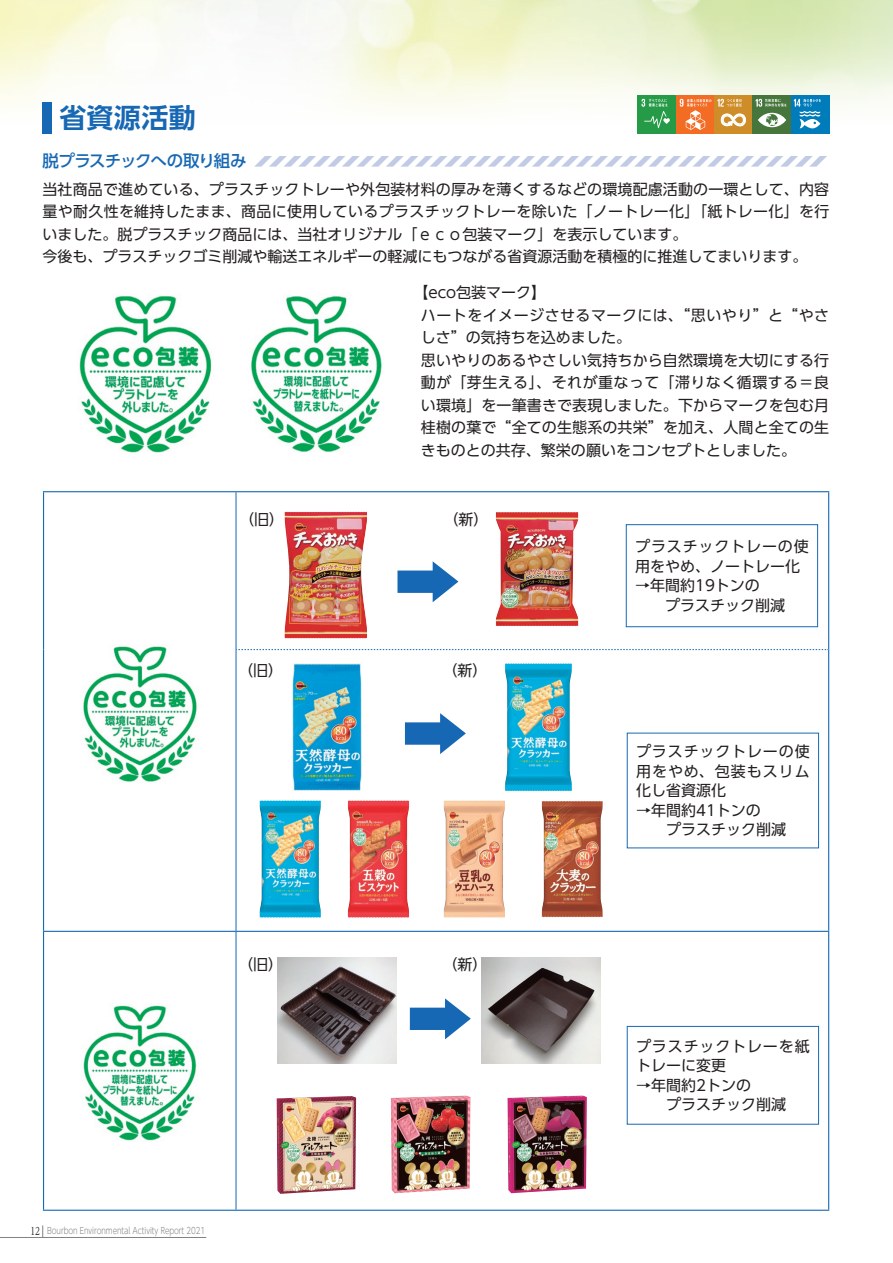
<style>
.page{position:relative;width:893px;height:1263px;background:#fff}
.page>*{position:absolute;margin:0;border:0;box-sizing:border-box;transform-origin:0 0}
.大見出し{font:700 27px "UD Shin Go Pro De";letter-spacing:.015em;color:#1768b4}
.本文10pt{font:15px/22.5px "UD Shin Go Pro";color:#231f20;text-align:justify}
.本文10pt-2{font:15px/22.5px "UD Shin Go Pro";letter-spacing:.03em;color:#231f20}
.本文10pt-3{font:15px/19.5px "UD Shin Go Pro";letter-spacing:.055em;color:#231f20}
.小見出し{font:italic 500 12.3px "UD Shin Go Pro";color:#c1cbe6;scale:.67 1}
.t1{font:300 9px "UD Shin Go Pro";letter-spacing:-.01em;color:#808285;scale:.8 1}
.s1{font-style:normal;font-size:16.5px;color:#1768b4}
.s2{font-family:"UD Reimin Pro";font-weight:400;font-size:10.5px;color:#231f20}
</style>
<div class="page">
<hr style="left:0;top:1237px;width:206px;height:1px;background:#808285">
<svg style="left:42px;top:1225px;width:1px;height:12px"></svg>
<img style="left:0;top:0;width:893px;height:128px">
<div style="left:43px;top:102px;width:9px;height:32px;background:#1768b4"></div>
<img style="left:79px;top:296px;width:133px;height:157px">
<img style="left:251px;top:296px;width:131px;height:156px">
<hr style="left:43px;top:491px;width:193px;height:1px;background:#1768b4">
<hr style="left:43px;top:492px;width:1px;height:158px;background:#1768b4">
<hr style="left:43px;top:650px;width:1px;height:281px;background:#1768b4">
<hr style="left:236px;top:491px;width:593px;height:1px;background:#1768b4">
<hr style="left:828px;top:492px;width:1px;height:158px;background:#1768b4">
<hr style="left:828px;top:650px;width:1px;height:281px;background:#1768b4">
<hr style="left:43px;top:931px;width:193px;height:1px;background:#1768b4">
<hr style="left:43px;top:932px;width:1px;height:278px;background:#1768b4">
<hr style="left:236px;top:931px;width:593px;height:1px;background:#1768b4">
<hr style="left:828px;top:932px;width:1px;height:278px;background:#1768b4">
<hr style="left:43px;top:1210px;width:193px;height:1px;background:#1768b4">
<hr style="left:236px;top:1210px;width:593px;height:1px;background:#1768b4">
<hr style="left:236px;top:492px;width:1px;height:158px;background:#1768b4">
<hr style="left:236px;top:650px;width:1px;height:281px;background:#1768b4">
<hr style="left:236px;top:931px;width:1px;height:279px;background:#1768b4">
<svg style="left:236px;top:649px;width:592px;height:1px"></svg>
<img style="left:83px;top:646px;width:114px;height:136px">
<div style="left:626px;top:524px;width:192px;height:103px;border:1px solid #1768b4"></div>
<img style="left:285px;top:512px;width:82px;height:126px">
<img style="left:496px;top:512px;width:82px;height:114px">
<img style="left:292px;top:663px;width:69px;height:127px">
<img style="left:505px;top:663px;width:67px;height:128px">
<img style="left:260px;top:800px;width:61px;height:118px">
<img style="left:444px;top:800px;width:61px;height:118px">
<img style="left:348px;top:800px;width:61px;height:118px">
<img style="left:542px;top:801px;width:61px;height:116px">
<img style="left:83px;top:1005px;width:114px;height:136px">
<div style="left:627px;top:1026px;width:192px;height:98px;border:1px solid #1768b4"></div>
<img style="left:277px;top:957px;width:119px;height:106px">
<img style="left:482px;top:957px;width:119px;height:106px">
<img style="left:277px;top:1096px;width:79px;height:98px">
<img style="left:391px;top:1095px;width:79px;height:98px">
<img style="left:507px;top:1095px;width:80px;height:98px">
<svg style="left:397px;top:561px;width:61px;height:41px"></svg>
<svg style="left:405px;top:713px;width:61px;height:41px"></svg>
<svg style="left:410px;top:998px;width:61px;height:41px"></svg>
<div style="left:676px;top:96px;width:38px;height:38px;background:#f36c24"></div>
<svg style="left:680px;top:99px;width:31px;height:31px"></svg>
<div style="left:714px;top:96px;width:39px;height:38px;background:#cf8d29"></div>
<svg style="left:720px;top:113px;width:26px;height:14px"></svg>
<svg style="left:717px;top:99px;width:25px;height:8px"></svg>
<div style="left:638px;top:96px;width:38px;height:38px;background:#269b47"></div>
<svg style="left:641px;top:99px;width:29px;height:29px"></svg>
<div style="left:791px;top:96px;width:38px;height:38px;background:#007cbb"></div>
<svg style="left:794px;top:99px;width:27px;height:29px"></svg>
<div style="left:753px;top:96px;width:38px;height:38px;background:#46763b"></div>
<svg style="left:758px;top:113px;width:28px;height:14px"></svg>
<svg style="left:756px;top:99px;width:31px;height:8px"></svg>
<p class="大見出し" style="left:60px;top:96px;width:138px">省資源活動</p>
<p class="小見出し" style="left:43px;top:151px;width:1188px"><span class="s1">脱プラスチックへの取り組み</span> ■■■■■■■■■■■■■■■■■■■■■■■■■■■■■■■■■■■■■■■</p>
<p class="本文10pt" style="left:43px;top:177px;width:788px">当社商品で進めている、プラスチックトレーや外包装材料の厚みを薄くするなどの環境配慮活動の⼀環として、内容量や耐久性を維持したまま、商品に使⽤しているプラスチックトレーを除いた「ノートレー化」「紙トレー化」を⾏いました。脱プラスチック商品には、当社オリジナル「ｅｃｏ包装マーク」を表示しています。</p>
<p class="本文10pt" style="left:43px;top:245px;width:766px">今後も、プラスチックゴミ削減や輸送エネルギーの軽減にもつながる省資源活動を積極的に推進してまいります。</p>
<p class="本文10pt" style="left:413px;top:281px;width:134px">【eco包装マーク】</p>
<p class="本文10pt-2" style="left:421px;top:303px;width:410px">ハートをイメージさせるマークには、“思いやり”と“やさしさ”の気持ちを込めました。</p>
<p class="本文10pt" style="left:421px;top:348px;width:410px;text-align:left">思いやりのあるやさしい気持ちから⾃然環境を⼤切にする⾏動が「芽⽣える」、それが重なって「滞りなく循環する＝良い環境」を⼀筆書きで表現しました。下からマークを包む⽉桂樹の葉で“全ての⽣態系の共栄”を加え、⼈間と全ての⽣きものとの共存、繁栄の願いをコンセプトとしました。</p>
<p class="本文10pt" style="left:239px;top:507px;width:46px">（旧）</p>
<p class="本文10pt" style="left:444px;top:507px;width:46px">（新）</p>
<p class="本文10pt" style="left:238px;top:659px;width:46px">（旧）</p>
<p class="本文10pt" style="left:443px;top:659px;width:46px">（新）</p>
<p class="本文10pt" style="left:238px;top:952px;width:46px">（旧）</p>
<p class="本文10pt" style="left:443px;top:952px;width:46px">（新）</p>
<p class="t1" style="left:30px;top:1223px;width:220px"><span class="s2">12</span> Bourbon Environmental Activity Report 2021</p>
<p class="本文10pt-3" style="left:635px;top:536px;width:175px">プラスチックトレーの使⽤をやめ、ノートレー化</p>
<p class="本文10pt" style="left:635px;top:574px;width:126px">→年間約19トンの</p>
<p class="本文10pt" style="left:635px;top:593px;width:151px">　　プラスチック削減</p>
<p class="本文10pt" style="left:636px;top:741px;width:175px;line-height:19.5px">プラスチックトレーの使⽤をやめ、包装もスリム化し省資源化</p>
<p class="本文10pt" style="left:636px;top:798px;width:126px">→年間約41トンの</p>
<p class="本文10pt" style="left:636px;top:818px;width:151px">　　プラスチック削減</p>
<p class="本文10pt-3" style="left:636px;top:1036px;width:175px">プラスチックトレーを紙トレーに変更</p>
<p class="本文10pt" style="left:636px;top:1073px;width:116px">→年間約2トンの</p>
<p class="本文10pt" style="left:636px;top:1093px;width:151px">　　プラスチック削減</p>
</div>
